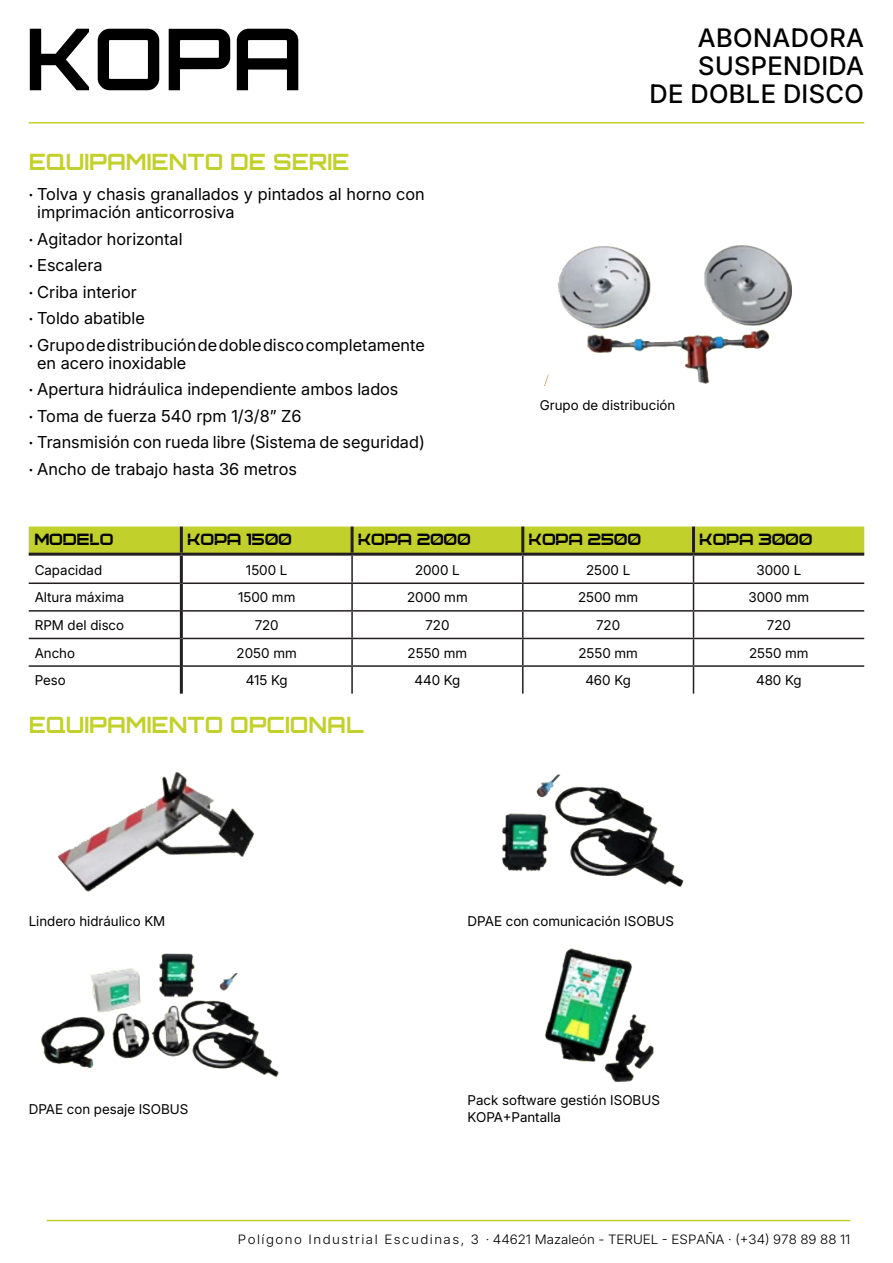
<style>
.page{position:relative;width:893px;height:1263px;background:#fff}
.page>*{position:absolute;margin:0;border:0;box-sizing:border-box;transform-origin:0 0}
.Titulo_Máquina_secundario{font:700 85.5px "Orbitron";color:#000}
.Subtitulo_secundario_2{font:500 25.5px "Inter 18 pt";letter-spacing:.015em;color:#000}
.Encabezado_opciones{font:700 22.5px "Orbitron";color:#c2d02b}
.t1{font:16.5px/18px "Inter 18 pt";color:#000}
.Texto_contenido{font:16.5px "Messina";letter-spacing:.02em;color:#000}
.Cuadro_Texto{font:13.5px/16.2px "Inter 18 pt";color:#000}
.t2{font:300 12.9px "Inter 18 pt";color:#000;scale:1.04 1}
.s1{font-family:"Lato"}
</style>
<div class="page">
<hr style="left:29px;top:122px;width:835px;height:1px;background:#c2d02b">
<hr style="left:47px;top:1220px;width:803px;height:1px;background:#c2d02b">
<img style="left:544px;top:245px;width:248px;height:140px">
<img style="left:57px;top:771px;width:198px;height:121px">
<img style="left:502px;top:774px;width:182px;height:113px">
<img style="left:41px;top:953px;width:238px;height:124px">
<img style="left:545px;top:948px;width:109px;height:134px">
<svg style="left:29px;top:526px;width:835px;height:168px"></svg>
<p class="Titulo_Máquina_secundario" style="left:25px;top:6px;width:280px">KOPA</p>
<p class="Subtitulo_secundario_2" style="left:698px;top:19px;width:168px">ABONADORA</p>
<p class="Subtitulo_secundario_2" style="left:698px;top:47px;width:167px">SUSPENDIDA</p>
<p class="Subtitulo_secundario_2" style="left:649px;top:74px;width:216px">DE DOBLE DISCO</p>
<p class="Encabezado_opciones" style="left:29px;top:147px;width:322px">EQUIPAMIENTO DE SERIE</p>
<p class="t1" style="left:37px;top:185px;width:389px;text-indent:-9px"><span class="s1">·</span> Tolva y chasis granallados y pintados al horno con imprimación anticorrosiva</p>
<p class="t1" style="left:29px;top:229px;width:155px"><span class="s1">·</span> Agitador horizontal</p>
<p class="t1" style="left:29px;top:256px;width:75px"><span class="s1">·</span> Escalera</p>
<p class="t1" style="left:29px;top:282px;width:110px"><span class="s1">·</span> Criba interior</p>
<p class="t1" style="left:29px;top:309px;width:118px"><span class="s1">·</span> Toldo abatible</p>
<p class="t1" style="left:37px;top:335px;width:389px;text-indent:-9px"><span class="s1">·</span> Grupo de distribución de doble disco completamente en acero inoxidable</p>
<p class="t1" style="left:29px;top:380px;width:371px"><span class="s1">·</span> Apertura hidráulica independiente ambos lados</p>
<p class="t1" style="left:29px;top:406px;width:274px"><span class="s1">·</span> Toma de fuerza 540 rpm 1/3/8” Z6</p>
<p class="t1" style="left:29px;top:433px;width:398px"><span class="s1">·</span> Transmisión con rueda libre (Sistema de seguridad)</p>
<p class="t1" style="left:29px;top:459px;width:270px"><span class="s1">·</span> Ancho de trabajo hasta 36 metros</p>
<p class="Cuadro_Texto" style="left:540px;top:397px;width:137px">Grupo de distribución</p>
<p class="Texto_contenido" style="left:35px;top:533px;width:80px">MODELO</p>
<p class="Texto_contenido" style="left:187px;top:533px;width:106px">KOPA 1500</p>
<p class="Texto_contenido" style="left:358px;top:533px;width:114px">KOPA 2000</p>
<p class="Texto_contenido" style="left:529px;top:533px;width:114px">KOPA 2500</p>
<p class="Texto_contenido" style="left:699px;top:533px;width:114px">KOPA 3000</p>
<p class="Cuadro_Texto" style="left:35px;top:561px;width:69px">Capacidad</p>
<p class="Cuadro_Texto" style="left:246px;top:561px;width:43px">1500 L</p>
<p class="Cuadro_Texto" style="left:415px;top:561px;width:46px">2000 L</p>
<p class="Cuadro_Texto" style="left:586px;top:561px;width:46px">2500 L</p>
<p class="Cuadro_Texto" style="left:756px;top:561px;width:46px">3000 L</p>
<p class="Cuadro_Texto" style="left:35px;top:589px;width:91px">Altura máxima</p>
<p class="Cuadro_Texto" style="left:238px;top:589px;width:59px">1500 mm</p>
<p class="Cuadro_Texto" style="left:407px;top:589px;width:62px">2000 mm</p>
<p class="Cuadro_Texto" style="left:578px;top:589px;width:62px">2500 mm</p>
<p class="Cuadro_Texto" style="left:748px;top:589px;width:62px">3000 mm</p>
<p class="Cuadro_Texto" style="left:35px;top:616px;width:91px">RPM del disco</p>
<p class="Cuadro_Texto" style="left:255px;top:616px;width:26px">720</p>
<p class="Cuadro_Texto" style="left:425px;top:616px;width:26px">720</p>
<p class="Cuadro_Texto" style="left:596px;top:616px;width:26px">720</p>
<p class="Cuadro_Texto" style="left:767px;top:616px;width:26px">720</p>
<p class="Cuadro_Texto" style="left:35px;top:644px;width:42px">Ancho</p>
<p class="Cuadro_Texto" style="left:237px;top:644px;width:62px">2050 mm</p>
<p class="Cuadro_Texto" style="left:408px;top:644px;width:61px">2550 mm</p>
<p class="Cuadro_Texto" style="left:578px;top:644px;width:61px">2550 mm</p>
<p class="Cuadro_Texto" style="left:749px;top:644px;width:61px">2550 mm</p>
<p class="Cuadro_Texto" style="left:35px;top:672px;width:33px">Peso</p>
<p class="Cuadro_Texto" style="left:246px;top:672px;width:43px">415 Kg</p>
<p class="Cuadro_Texto" style="left:414px;top:672px;width:48px">440 Kg</p>
<p class="Cuadro_Texto" style="left:585px;top:672px;width:47px">460 Kg</p>
<p class="Cuadro_Texto" style="left:756px;top:672px;width:47px">480 Kg</p>
<p class="Encabezado_opciones" style="left:29px;top:711px;width:336px">EQUIPAMIENTO OPCIONAL</p>
<p class="Cuadro_Texto" style="left:29px;top:913px;width:138px">Lindero hidráulico KM</p>
<p class="Cuadro_Texto" style="left:468px;top:913px;width:208px">DPAE con comunicación ISOBUS</p>
<p class="Cuadro_Texto" style="left:29px;top:1100px;width:161px">DPAE con pesaje ISOBUS</p>
<p class="Cuadro_Texto" style="left:468px;top:1092px;width:194px">Pack software gestión ISOBUS<br>KOPA+Pantalla</p>
<p class="t2" style="left:238px;top:1230px;width:590px">Polígono Industrial Escudinas, 3 · 44621 Mazaleón - TERUEL - ESPAÑA · (+34) 978 89 88 11</p>
</div>
